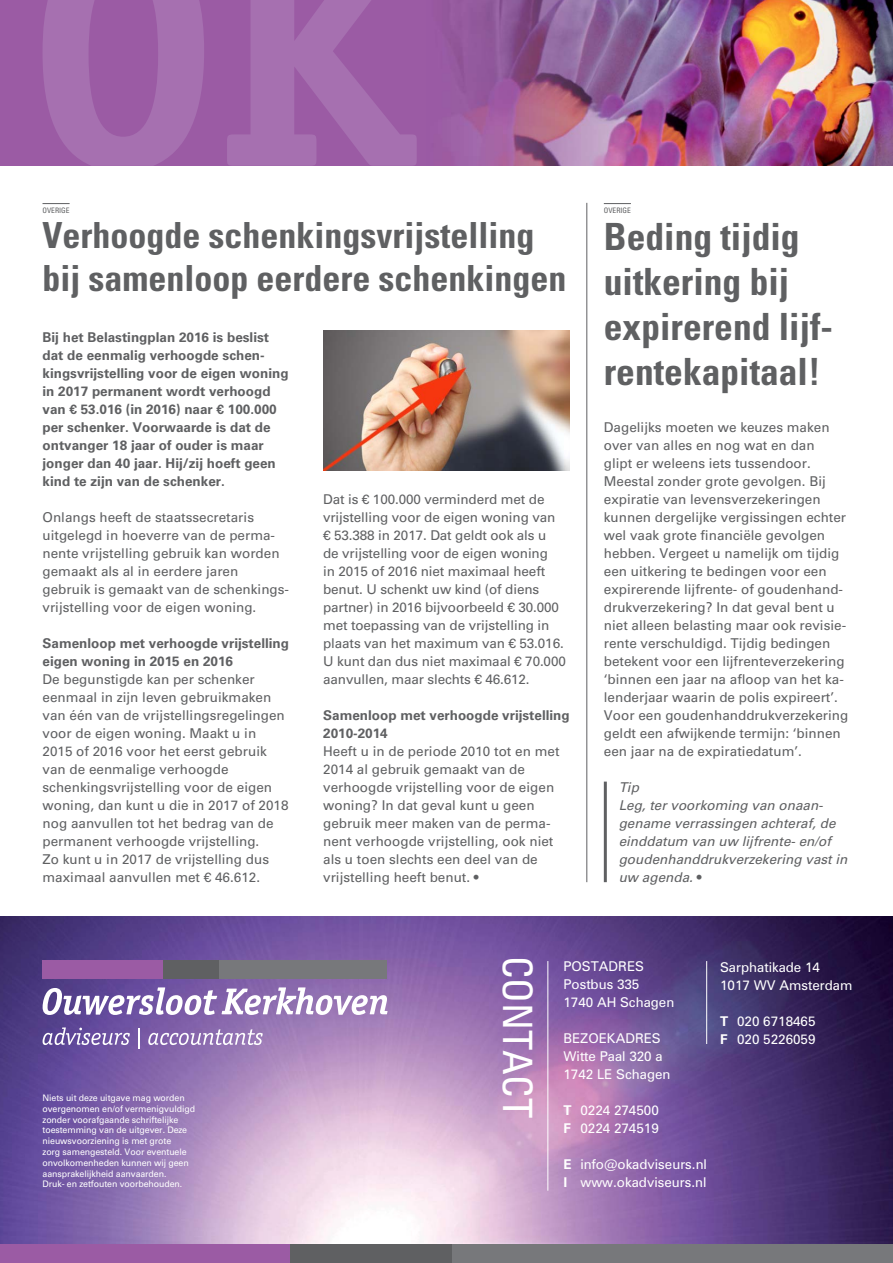
<style>
.page{position:relative;width:893px;height:1263px;background:#fff}
.page>*{position:absolute;margin:0;border:0;box-sizing:border-box;transform-origin:0 0}
.t1{font:condensed 40.5px "Univers LT Std";color:#fff}
.t2{font:700 condensed 37.5px/45px "Univers LT Std";color:#5f6062}
.t3{font:700 condensed 36px/43.2px "Univers LT Std";color:#5f6062}
.t4{font:13.5px/18px "Univers LT Std";color:#5f6062}
.t5{font:700 13.5px/18px "Univers LT Std";color:#5f6062}
.t6{font:13.5px/18px "Zurich BT";color:#fff}
.t7{font:italic 13.5px/18px "Univers LT Std";color:#5f6062}
.t8{font:9px/10.8px "Univers LT Std";letter-spacing:-.01em;color:#fff}
.t9{font:condensed 7.5px "Univers LT Std";color:#5f6062}
.s1{font-style:normal}
.s2{font-weight:700}
</style>
<div class="page">
<img style="left:0;top:916px;width:893px;height:328px">
<div style="left:0;top:1244px;width:893px;height:19px;background:#77787b"></div>
<div style="left:289px;top:1244px;width:163px;height:19px;background:#5f6062"></div>
<div style="left:0;top:1244px;width:289px;height:19px;background:#9b5ba4"></div>
<hr style="left:547px;top:961px;width:1px;height:230px;background:#fff">
<hr style="left:706px;top:961px;width:1px;height:83px;background:#fff">
<div style="left:43px;top:960px;width:121px;height:18px;background:#9b5ba4"></div>
<div style="left:219px;top:960px;width:168px;height:18px;background:#77787b"></div>
<div style="left:164px;top:960px;width:55px;height:18px;background:#5f6062"></div>
<svg style="left:43px;top:987px;width:344px;height:28px"></svg>
<svg style="left:43px;top:1027px;width:87px;height:18px;background:#8b79b4"></svg>
<hr style="left:138px;top:1028px;width:2px;height:21px;background:#fff">
<svg style="left:148px;top:1029px;width:115px;height:16px;background:#aa93c4"></svg>
<div style="left:0;top:0;width:893px;height:166px;background:#9b5ba4"></div>
<img style="left:448px;top:0;width:445px;height:166px">
<svg style="left:43px;top:0;width:374px;height:166px;fill:#a670b0"></svg>
<svg style="left:43px;top:203px;width:27px;height:1px"></svg>
<svg style="left:604px;top:203px;width:27px;height:1px"></svg>
<hr style="left:586px;top:203px;width:1px;height:679px;background:#5f6062">
<hr style="left:604px;top:782px;width:3px;height:100px;background:#5f6062">
<img style="left:323px;top:330px;width:247px;height:141px">
<p class="t9" style="left:43px;top:205px;width:29px">OVERIGE</p>
<h3 class="t3" style="left:43px;top:214px;width:525px">Verhoogde schenkingsvrijstelling bij samenloop eerdere schenkingen</h3>
<p class="t5" style="left:43px;top:328px;width:248px">Bij het Belastingplan 2016 is beslist dat de eenmalig verhoogde schen&shy;kingsvrijstelling voor de eigen woning in 2017 permanent wordt verhoogd van € 53.016 (in 2016) naar € 100.000 per schenker. Voorwaarde is dat de ontvanger 18 jaar of ouder is maar jonger dan 40 jaar. Hij/zij hoeft geen kind te zijn van de schenker.</p>
<p class="t4" style="left:43px;top:508px;width:248px">Onlangs heeft de staatssecretaris uitgelegd in hoeverre van de perma&shy;nente vrijstelling gebruik kan worden gemaakt als al in eerdere jaren gebruik is gemaakt van de schenkings&shy;vrijstelling voor de eigen woning.</p>
<p class="t5" style="left:43px;top:634px;width:248px">Samenloop met verhoogde vrijstelling eigen woning in 2015 en 2016</p>
<p class="t4" style="left:43px;top:670px;width:248px">De begunstigde kan per schenker eenmaal in zijn leven gebruikmaken van één van de vrijstellingsregelingen voor de eigen woning. Maakt u in 2015 of 2016 voor het eerst gebruik van de eenmalige verhoogde schenkingsvrijstelling voor de eigen woning, dan kunt u die in 2017 of 2018 nog aanvullen tot het bedrag van de permanent verhoogde vrijstelling.<br>Zo kunt u in 2017 de vrijstelling dus maximaal aanvullen met € 46.612.</p>
<p class="t4" style="left:323px;top:490px;width:244px">Dat is € 100.000 verminderd met de vrijstelling voor de eigen woning van € 53.388 in 2017. Dat geldt ook als u<br>de vrijstelling voor de eigen woning<br>in 2015 of 2016 niet maximaal heeft benut. U schenkt uw kind (of diens partner) in 2016 bijvoorbeeld € 30.000 met toepassing van de vrijstelling in plaats van het maximum van € 53.016.<br>U kunt dan dus niet maximaal € 70.000 aanvullen, maar slechts € 46.612.</p>
<p class="t5" style="left:323px;top:706px;width:248px">Samenloop met verhoogde vrijstelling<br>2010-2014</p>
<p class="t4" style="left:323px;top:742px;width:238px">Heeft u in de periode 2010 tot en met<br>2014 al gebruik gemaakt van de verhoogde vrijstelling voor de eigen woning? In dat geval kunt u geen gebruik meer maken van de perma&shy;nent verhoogde vrijstelling, ook niet als u toen slechts een deel van de vrijstelling heeft benut. •</p>
<p class="t9" style="left:604px;top:205px;width:29px">OVERIGE</p>
<h2 class="t2" style="left:604px;top:214px;width:231px">Beding tijdig uitkering bij expirerend lijf&shy;rentekapitaal!</h2>
<p class="t4" style="left:604px;top:418px;width:246px">Dagelijks moeten we keuzes maken over van alles en nog wat en dan<br>glipt er weleens iets tussendoor.<br>Meestal zonder grote gevolgen. Bij expiratie van levensverzekeringen kunnen dergelijke vergissingen echter wel vaak grote financiële gevolgen hebben. Vergeet u namelijk om tijdig een uitkering te bedingen voor een expirerende lijfrente- of goudenhand&shy;drukverzekering? In dat geval bent u niet alleen belasting maar ook revisie&shy;rente verschuldigd. Tijdig bedingen betekent voor een lijfrenteverzekering ‘binnen een jaar na afloop van het ka&shy;lenderjaar waarin de polis expireert’.<br>Voor een goudenhanddrukverzekering geldt een afwijkende termijn: ‘binnen een jaar na de expiratiedatum’.</p>
<p class="t7" style="left:619px;top:778px;width:230px">Tip<br>Leg, ter voorkoming van onaan&shy;gename verrassingen achteraf, de einddatum van uw lijfrente- en/of goudenhanddrukverzekering vast in uw agenda. <span class="s1">•</span></p>
<p class="t8" style="left:43px;top:1092px;width:154px">Niets uit deze uitgave mag worden overgenomen en/of vermenigvuldigd zonder voorafgaande schriftelijke toestemming van de uitgever. Deze nieuwsvoorziening is met grote<br>zorg samengesteld. Voor eventuele onvolkomenheden kunnen wij geen aansprakelijkheid aanvaarden.<br>Druk- en zetfouten voorbehouden.</p>
<h1 class="t1" style="left:543px;top:956px;width:164px;rotate:90deg">CONTACT</h1>
<p class="t6" style="left:563px;top:957px;width:112px">POSTADRES<br>Postbus 335<br>1740 AH Schagen</p>
<p class="t6" style="left:563px;top:1029px;width:109px">BEZOEKADRES<br>Witte Paal 320 a<br>1742 LE Schagen</p>
<p class="t6" style="left:563px;top:1101px;width:97px"><span class="s2">T</span> 0224 274500<br><span class="s2">F</span> 0224 274519</p>
<p class="t6" style="left:563px;top:1155px;width:145px"><span class="s2">E</span> info@okadviseurs.nl<br><span class="s2">I</span> www.okadviseurs.nl</p>
<p class="t6" style="left:720px;top:958px;width:134px">Sarphatikade 14<br>1017 WV Amsterdam</p>
<p class="t6" style="left:720px;top:1012px;width:97px"><span class="s2">T</span> 020 6718465<br><span class="s2">F</span> 020 5226059</p>
</div>
